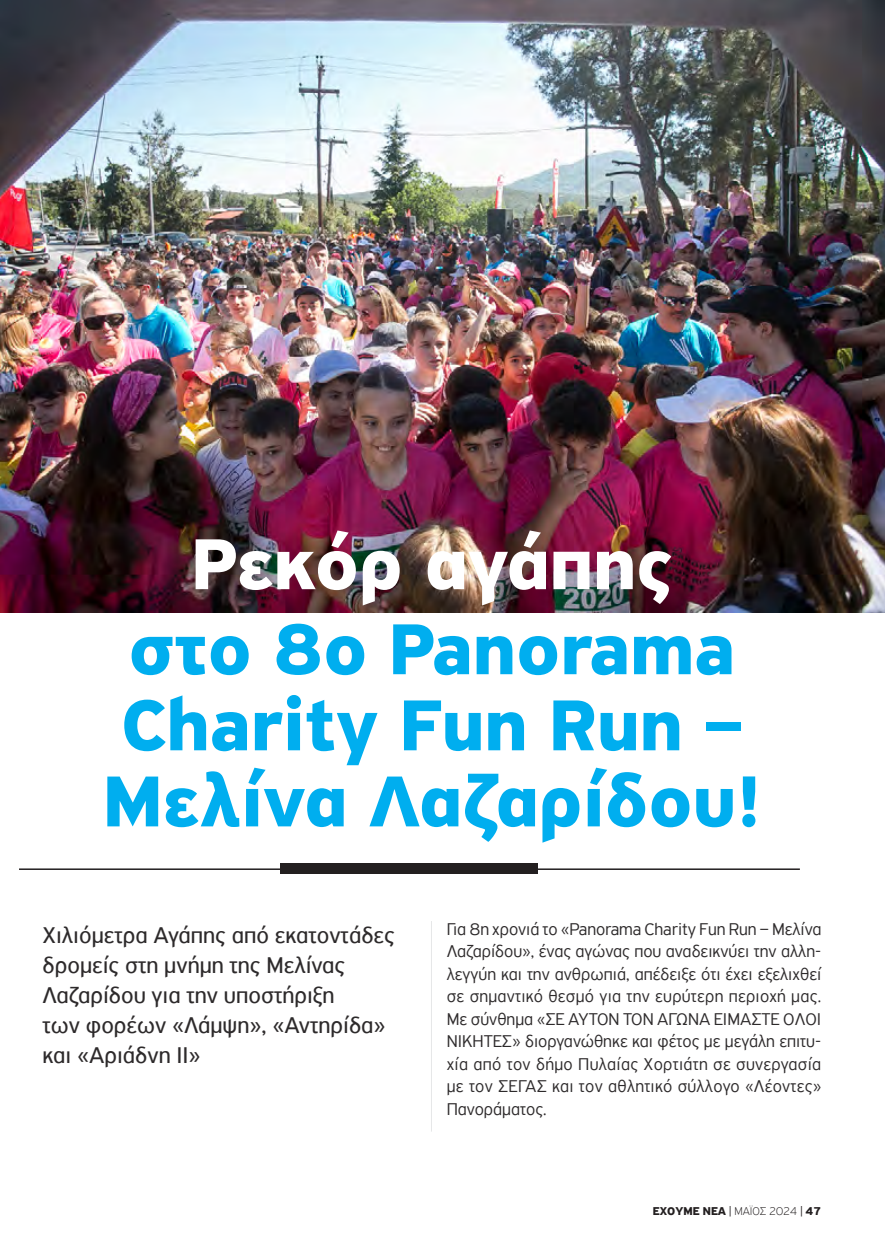
<style>
.page{position:relative;width:885px;height:1255px;background:#fff}
.page>*{position:absolute;margin:0;border:0;box-sizing:border-box;transform-origin:0 0}
.t1{font:700 76.5px/76.1px "PF Highway Sans Pro";color:#00aeef;text-align:center}
.t2{font:700 76.5px "PF Highway Sans Pro";color:#fff}
.t3{font:24px/30px "PF Highway Sans Pro";color:#2d2a2b}
.t4{font:300 18px/22.5px "PF Highway Sans Pro";letter-spacing:.015em;color:#2d2a2b;text-align:justify}
.t5{font:700 12px "PF Highway Sans Pro";color:#231f20}
.s1{font-weight:300}
.s2{font-weight:100}
</style>
<div class="page">
<img style="left:0;top:0;width:884px;height:612px">
<hr style="left:19px;top:868px;width:780px;height:1px;background:#231f20">
<div style="left:280px;top:863px;width:258px;height:10px;background:#231f20"></div>
<hr style="left:431px;top:921px;width:1px;height:210px;background:#e6e7e8">
<h1 class="t2" style="left:191px;top:519px;width:482px">Ρεκόρ αγάπης</h1>
<h1 class="t1" style="left:103px;top:613px;width:659px">στο 8ο Panorama<br>Charity Fun Run –<br>Μελίνα Λαζαρίδου!</h1>
<h2 class="t3" style="left:43px;top:920px;width:354px">Χιλιόμετρα Αγάπης από εκατοντάδες δρομείς στη μνήμη της Μελίνας<br>Λαζαρίδου για την υποστήριξη<br>των φορέων «Λάμψη», «Αντηρίδα» και «Αριάδνη ΙΙ»</h2>
<p class="t4" style="left:446px;top:917px;width:376px">Για 8η χρονιά το «Panorama Charity Fun Run – Μελίνα Λαζαρίδου», ένας αγώνας που αναδεικνύει την αλλη&shy;λεγγύη και την ανθρωπιά, απέδειξε ότι έχει εξελιχθεί σε σημαντικό θεσμό για την ευρύτερη περιοχή μας.<br>Με σύνθημα «ΣΕ ΑΥΤΟΝ ΤΟΝ ΑΓΩΝΑ ΕΙΜΑΣΤΕ ΟΛΟΙ ΝΙΚΗΤΕΣ» διοργανώθηκε και φέτος με μεγάλη επιτυ&shy;χία από τον δήμο Πυλαίας Χορτιάτη σε συνεργασία με τον ΣΕΓΑΣ και τον αθλητικό σύλλογο «Λέοντες» Πανοράματος.</p>
<p class="t5" style="left:653px;top:1203px;width:170px">ΕΧΟΥΜΕ ΝΕΑ <span class="s1">|</span> <span class="s2">ΜΑΪΟΣ 2024</span> <span class="s1">|</span> 47</p>
</div>
